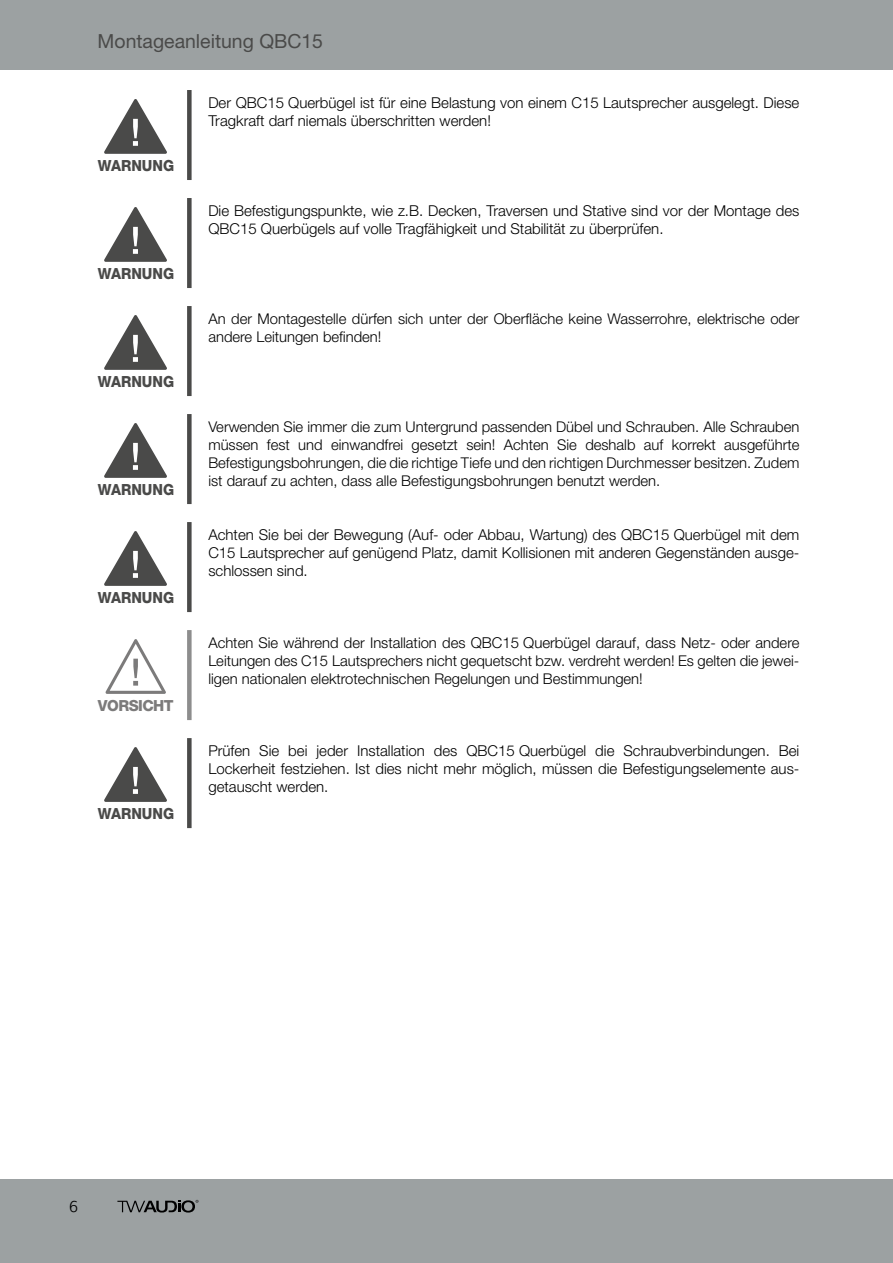
<style>
.page{position:relative;width:893px;height:1263px;background:#fff}
.page>*{position:absolute;margin:0;border:0;box-sizing:border-box;transform-origin:0 0}
.t1{font:19.5px "Helvetica Neue LT Std";color:#4a4a49}
.t2{font:300 16.5px "Lexia";color:#000}
.t3{font:800 15.3px "Helvetica Neue LT Std";color:#4a4a49;scale:.93 1}
.t4{font:800 15.3px "Helvetica Neue LT Std";letter-spacing:-.035em;color:#7c7b7b}
.t5{font:300 15px/18px "Helvetica Neue LT Std";color:#000}
.t6{font:300 14.85px/18px "Helvetica Neue LT Std";color:#000;text-align:justify}
.s1{font-size:15px}
</style>
<div class="page">
<div style="left:0;top:0;width:893px;height:69px;background:#9ca1a2"></div>
<div style="left:0;top:1179px;width:893px;height:84px;background:#9ca1a2"></div>
<svg style="left:117px;top:1200px;width:81px;height:12px"></svg>
<div style="left:187px;top:90px;width:5px;height:90px;background:#4a4a49"></div>
<svg style="left:104px;top:99px;width:63px;height:55px"></svg>
<div style="left:187px;top:522px;width:5px;height:90px;background:#4a4a49"></div>
<svg style="left:104px;top:531px;width:63px;height:55px"></svg>
<svg style="left:105px;top:639px;width:61px;height:55px"></svg>
<div style="left:187px;top:630px;width:5px;height:90px;background:#8d8d8d"></div>
<div style="left:187px;top:738px;width:5px;height:90px;background:#4a4a49"></div>
<svg style="left:104px;top:747px;width:63px;height:55px"></svg>
<div style="left:187px;top:198px;width:5px;height:90px;background:#4a4a49"></div>
<svg style="left:104px;top:207px;width:63px;height:55px"></svg>
<div style="left:187px;top:306px;width:5px;height:90px;background:#4a4a49"></div>
<svg style="left:104px;top:315px;width:63px;height:55px"></svg>
<div style="left:187px;top:414px;width:5px;height:90px;background:#4a4a49"></div>
<svg style="left:104px;top:423px;width:63px;height:55px"></svg>
<h1 class="t1" style="left:98px;top:29px;width:227px">Montageanleitung QBC15</h1>
<p class="t3" style="left:98px;top:156px;width:84px">WARNUNG</p>
<p class="t3" style="left:98px;top:264px;width:84px">WARNUNG</p>
<p class="t3" style="left:98px;top:372px;width:84px">WARNUNG</p>
<p class="t3" style="left:98px;top:480px;width:84px">WARNUNG</p>
<p class="t3" style="left:98px;top:588px;width:84px">WARNUNG</p>
<p class="t4" style="left:98px;top:696px;width:77px">VORSICHT</p>
<p class="t3" style="left:98px;top:804px;width:84px">WARNUNG</p>
<p class="t5" style="left:208px;top:93px;width:593px">Der QBC15 Querbügel ist für eine Belastung von einem C15 Lautsprecher ausgelegt. Diese<br>Tragkraft darf niemals überschritten werden!</p>
<p class="t5" style="left:208px;top:201px;width:593px">Die Befestigungspunkte, wie z.B. Decken, Traversen und Stative sind vor der Montage des<br>QBC15 Querbügels auf volle Tragfähigkeit und Stabilität zu überprüfen.</p>
<p class="t6" style="left:208px;top:309px;width:593px">An der Montagestelle dürfen sich unter der Oberfläche keine Wasserrohre, elektrische oder andere Leitungen befinden!</p>
<p class="t6" style="left:208px;top:417px;width:593px">Verwenden Sie immer die zum Untergrund passenden Dübel und Schrauben. Alle Schrauben müssen fest und einwandfrei gesetzt sein! Achten Sie deshalb auf korrekt ausgeführte Befestigungsbohrungen, die die richtige Tiefe und den richtigen Durchmesser besitzen. Zudem ist darauf zu achten, dass alle Befestigungsbohrungen benutzt werden.</p>
<p class="t5" style="left:208px;top:525px;width:593px;text-align:justify">Achten Sie bei der Bewegung (Auf- oder Abbau, Wartung) des QBC15 Querbügel mit dem C15 Lautsprecher auf genügend Platz, damit Kollisionen mit anderen Gegenständen ausge&shy;schlossen sind.</p>
<p class="t6" style="left:208px;top:633px;width:593px">Achten Sie während der Installation des <span class="s1">QBC15 Querbügel</span> darauf, dass Netz- oder andere Leitungen des C15 Lautsprechers nicht gequetscht bzw. verdreht werden! Es gelten die jewei&shy;ligen nationalen elektrotechnischen Regelungen und Bestimmungen!</p>
<p class="t5" style="left:208px;top:741px;width:593px;text-align:justify">Prüfen Sie bei jeder Installation des QBC15 Querbügel die Schraubverbindungen. Bei Lockerheit festziehen. Ist dies nicht mehr möglich, müssen die Befestigungselemente aus&shy;getauscht werden.</p>
<p class="t2" style="left:69px;top:1196px;width:10px">6</p>
</div>
